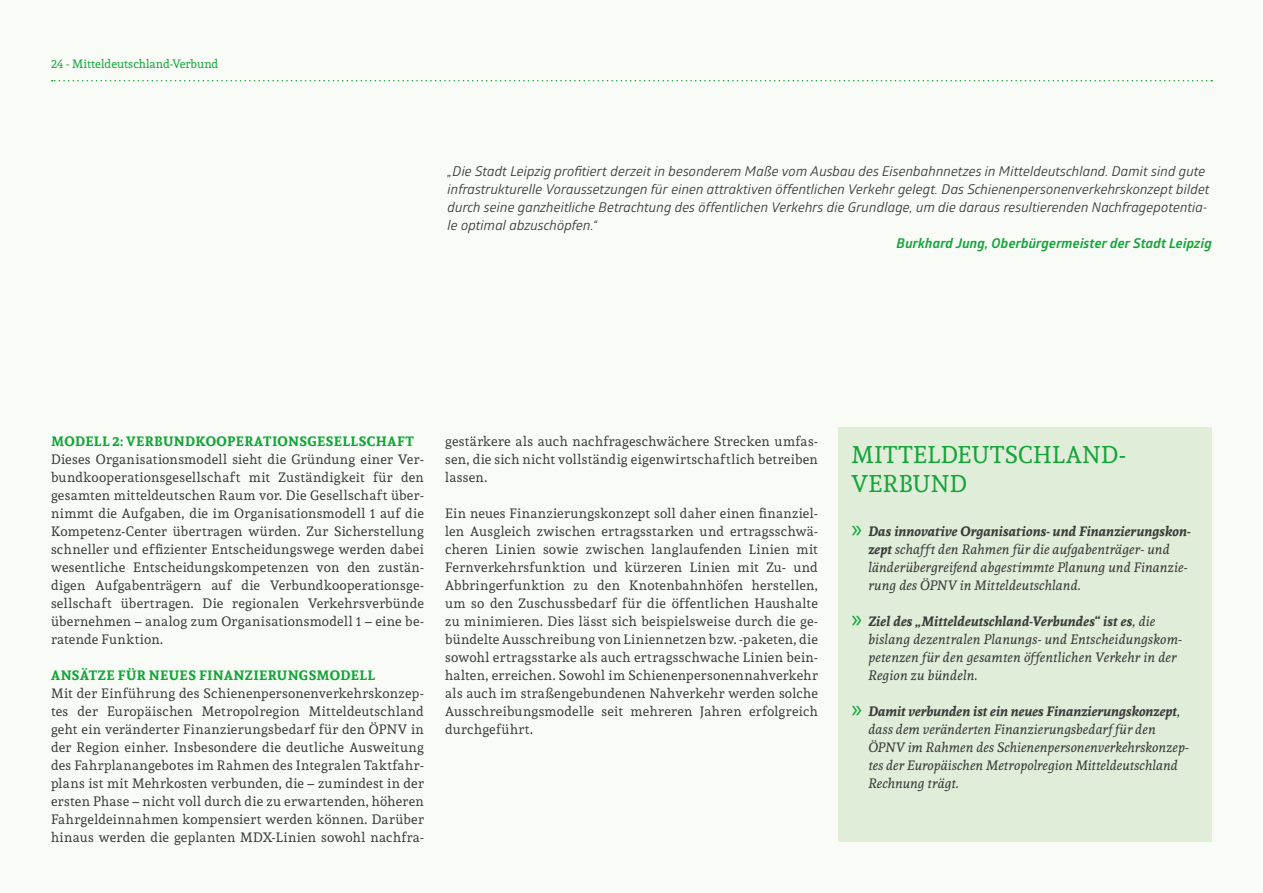
<style>
.page{position:relative;width:1263px;height:893px;background:#f8fbf6}
.page>*{position:absolute;margin:0;border:0;box-sizing:border-box;transform-origin:0 0}
.t1{font:24px/28.5px "Andada";letter-spacing:.02em;color:#13a538}
.t2{font:13.5px/18px "Andada";letter-spacing:.03em;color:#3c3c3b;text-align:justify}
.t3{font:italic 13.5px/18px "Andada";letter-spacing:.005em;color:#3c3c3b}
.t4{font:italic 13.5px/18px "Glober";letter-spacing:.005em;color:#3c3c3b}
.t5{font:700 13.5px "Andada";letter-spacing:.025em;color:#13a538}
.t6{font:italic 700 13.5px "Glober";letter-spacing:.01em;color:#13a538}
.t7{font:12px "Andada";color:#13a538}
.s1{font-family:"Myriad Pro";font-style:normal;font-size:25.5px;color:#13a538}
.s2{font-weight:700}
</style>
<div class="page">
<div style="left:838px;top:428px;width:374px;height:414px;background:#e0edd9"></div>
<svg style="left:52px;top:80px;width:1160px;height:1px"></svg>
<p class="t7" style="left:51px;top:56px;width:169px">24 - Mitteldeutschland-Verbund</p>
<p class="t4" style="left:448px;top:161px;width:764px">„Die Stadt Leipzig profitiert derzeit in besonderem Maße vom Ausbau des Eisenbahnnetzes in Mitteldeutschland. Damit sind gute infrastrukturelle Voraussetzungen für einen attraktiven öffentlichen Verkehr gelegt. Das Schienenpersonenverkehrskonzept bildet durch seine ganzheitliche Betrachtung des öffentlichen Verkehrs die Grundlage, um die daraus resultierenden Nachfragepotentia&shy;le optimal abzuschöpfen.“</p>
<p class="t6" style="left:897px;top:234px;width:317px">Burkhard Jung, Oberbürgermeister der Stadt Leipzig</p>
<p class="t5" style="left:51px;top:432px;width:364px">MODELL 2: VERBUNDKOOPERATIONSGESELLSCHAFT</p>
<p class="t2" style="left:51px;top:450px;width:374px">Dieses Organisationsmodell sieht die Gründung einer Ver&shy;bundkooperationsgesellschaft mit Zuständigkeit für den gesamten mitteldeutschen Raum vor. Die Gesellschaft über&shy;nimmt die Aufgaben, die im Organisationsmodell 1 auf die Kompetenz-Center übertragen würden. Zur Sicherstellung schneller und effizienter Entscheidungswege werden dabei wesentliche Entscheidungskompetenzen von den zustän&shy;digen Aufgabenträgern auf die Verbundkooperationsge&shy;sellschaft übertragen. Die regionalen Verkehrsverbünde übernehmen – analog zum Organisationsmodell 1 – eine be&shy;ratende Funktion.</p>
<p class="t5" style="left:51px;top:666px;width:325px">ANSÄTZE FÜR NEUES FINANZIERUNGSMODELL</p>
<p class="t2" style="left:51px;top:684px;width:374px">Mit der Einführung des Schienenpersonenverkehrskonzep&shy;tes der Europäischen Metropolregion Mitteldeutschland geht ein veränderter Finanzierungsbedarf für den ÖPNV in der Region einher. Insbesondere die deutliche Ausweitung des Fahrplanangebotes im Rahmen des Integralen Taktfahr&shy;plans ist mit Mehrkosten verbunden, die – zumindest in der ersten Phase – nicht voll durch die zu erwartenden, höheren Fahrgeldeinnahmen kompensiert werden können. Darüber hinaus werden die geplanten MDX-Linien sowohl nachfra-</p>
<p class="t2" style="left:445px;top:432px;width:374px">gestärkere als auch nachfrageschwächere Strecken umfas&shy;sen, die sich nicht vollständig eigenwirtschaftlich betreiben lassen.</p>
<p class="t2" style="left:445px;top:504px;width:374px">Ein neues Finanzierungskonzept soll daher einen finanziel&shy;len Ausgleich zwischen ertragsstarken und ertragsschwä&shy;cheren Linien sowie zwischen langlaufenden Linien mit Fernverkehrsfunktion und kürzeren Linien mit Zu- und Abbringerfunktion zu den Knotenbahnhöfen herstellen, um so den Zuschussbedarf für die öffentlichen Haushalte zu minimieren. Dies lässt sich beispielsweise durch die ge&shy;bündelte Ausschreibung von Liniennetzen bzw. -paketen, die sowohl ertragsstarke als auch ertragsschwache Linien bein&shy;halten, erreichen. Sowohl im Schienenpersonennahverkehr als auch im straßengebundenen Nahverkehr werden solche Ausschreibungsmodelle seit mehreren Jahren erfolgreich durchgeführt.</p>
<h1 class="t1" style="left:851px;top:440px;width:276px">MITTELDEUTSCHLAND-<br>VERBUND</h1>
<p class="t3" style="left:868px;top:522px;width:324px;text-indent:-17px"><span class="s1">»</span> <span class="s2">Das innovative Organisations- und Finanzierungskon&shy;zept</span> schafft den Rahmen für die aufgabenträger- und länderübergreifend abgestimmte Planung und Finanzie&shy;rung des ÖPNV in Mitteldeutschland.</p>
<p class="t3" style="left:868px;top:612px;width:315px;text-indent:-17px"><span class="s1">»</span> <span class="s2">Ziel des „Mitteldeutschland-Verbundes“ ist es</span>, die bislang dezentralen Planungs- und Entscheidungskom&shy;petenzen für den gesamten öffentlichen Verkehr in der Region zu bündeln.</p>
<p class="t3" style="left:868px;top:702px;width:322px;text-indent:-17px"><span class="s1">»</span> <span class="s2">Damit verbunden ist ein neues Finanzierungskonzept</span>, dass dem veränderten Finanzierungsbedarf für den ÖPNV im Rahmen des Schienenpersonenverkehrskonzep&shy;tes der Europäischen Metropolregion Mitteldeutschland Rechnung trägt.</p>
</div>
